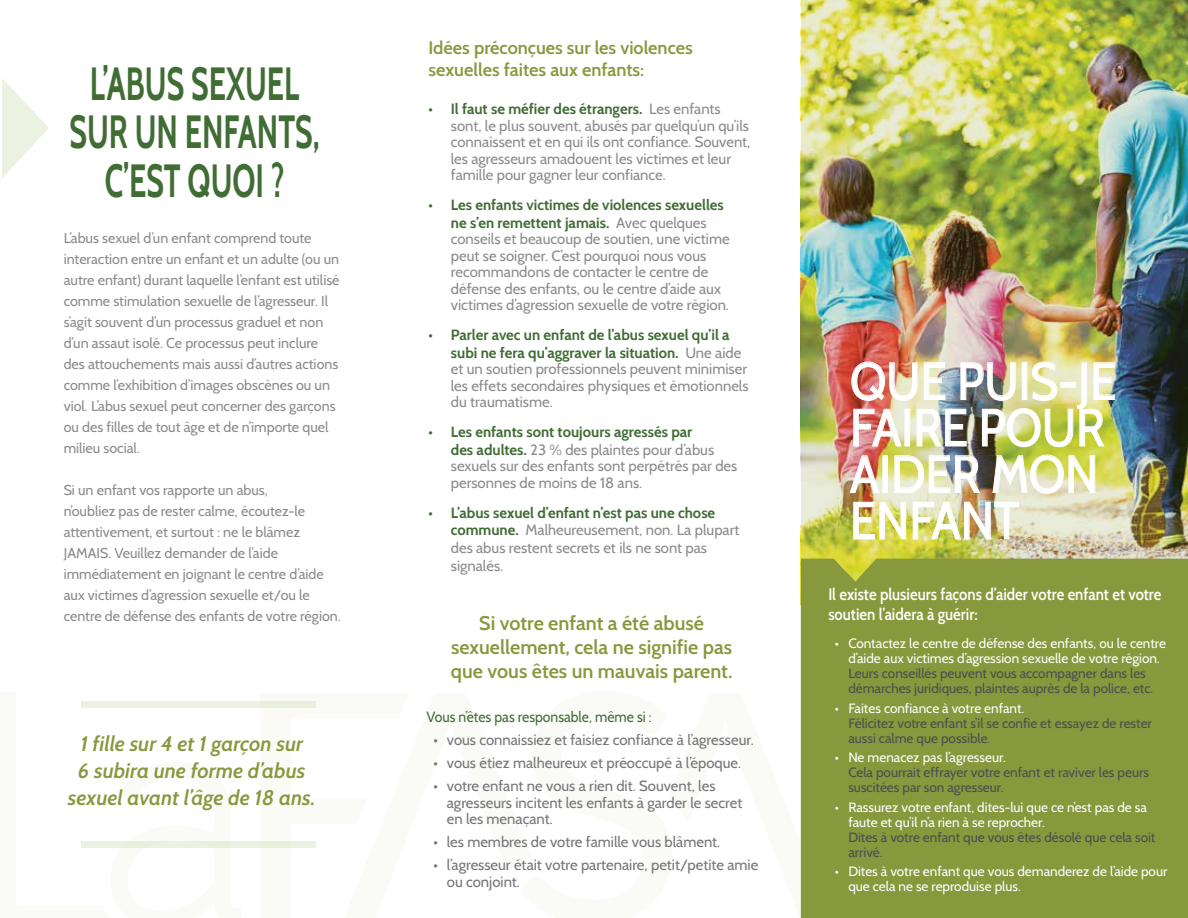
<style>
.page{position:relative;width:1188px;height:918px;background:#fff}
.page>*{position:absolute;margin:0;border:0;box-sizing:border-box;transform-origin:0 0}
.t1{font:52.5px/46.5px "Cabin";color:#fff;scale:.9 1}
.t2{font:700 46.5px/48.6px "Cabin";color:#406d34;text-align:center;scale:.65 1}
.t3{font:italic 600 21px/27px "Cabin";color:#88983d;text-align:center}
.t4{font:600 19.8px/23.7px "Cabin";color:#88983d;text-align:center}
.t5{font:600 18.15px/21.8px "Cabin";color:#88983d}
.t6{font:600 16.5px/19.8px "Cabin";color:#fff;scale:.9 1}
.t7{font:14.85px/16.6px "Cabin";color:#888a8c}
.t8{font:14.85px/16.5px "Cabin";color:#737577}
.t9{font:14.85px "Cabin";color:#406d34;scale:.94 1}
.t10{font:14.25px/21px "Cabin";color:#888a8c}
.t11{font:13.5px/15px "Cabin";color:#fff}
.t12{font:13.5px/15px "Cabin";color:#4d4d4f}
.s1{font-weight:700;color:#406d34}
</style>
<div class="page">
<img style="left:801px;top:0;width:387px;height:559px">
<div style="left:801px;top:559px;width:387px;height:359px;background:#88983d"></div>
<img style="left:851px;top:361px;width:264px;height:86px">
<svg style="left:849px;top:455px;width:31px;height:38px"></svg>
<div style="left:883px;top:455px;width:5px;height:38px;border:1px solid #fff"></div>
<img style="left:894px;top:455px;width:86px;height:39px">
<svg style="left:992px;top:454px;width:103px;height:40px;background:#d4d794"></svg>
<img style="left:853px;top:502px;width:53px;height:38px">
<img style="left:912px;top:502px;width:107px;height:38px">
<div style="left:81px;top:841px;width:235px;height:6px;background:#ecf2e2"></div>
<div style="left:81px;top:701px;width:235px;height:7px;background:#ecf2e2"></div>
<svg style="left:2px;top:78px;width:47px;height:100px"></svg>
<h2 class="t2" style="left:69px;top:59px;width:387px">L’ABUS SEXUEL<br>SUR UN ENFANTS,<br>C’EST QUOI ?</h2>
<p class="t10" style="left:64px;top:228px;width:277px">L’abus sexuel d’un enfant comprend toute interaction entre un enfant et un adulte (ou un autre enfant) durant laquelle l’enfant est utilisé comme stimulation sexuelle de l’agresseur. Il s’agit souvent d’un processus graduel et non d’un assaut isolé. Ce processus peut inclure des attouchements mais aussi d’autres actions comme l’exhibition d’images obscènes ou un viol. L’abus sexuel peut concerner des garçons ou des filles de tout âge et de n’importe quel milieu social.</p>
<p class="t10" style="left:64px;top:480px;width:279px">Si un enfant vos rapporte un abus,<br>n’oubliez pas de rester calme, écoutez-le attentivement, et surtout : ne le blâmez JAMAIS. Veuillez demander de l’aide immédiatement en joignant le centre d’aide aux victimes d’agression sexuelle et/ou le centre de défense des enfants de votre région.</p>
<h3 class="t3" style="left:68px;top:730px;width:249px">1 fille sur 4 et 1 garçon sur<br>6 subira une forme d’abus sexuel avant l’âge de 18 ans.</h3>
<p class="t5" style="left:429px;top:37px;width:266px">Idées préconçues sur les violences sexuelles faites aux enfants:</p>
<p class="t7" style="left:451px;top:101px;width:301px;text-indent:-22px"><span class="s1">• Il faut se méfier des étrangers.</span> Les enfants sont, le plus souvent, abusés par quelqu’un qu’ils connaissent et en qui ils ont confiance. Souvent, les agresseurs amadouent les victimes et leur famille pour gagner leur confiance.</p>
<p class="t7" style="left:451px;top:196px;width:280px;text-indent:-22px"><span class="s1">• Les enfants victimes de violences sexuelles ne s’en remettent jamais.</span> Avec quelques conseils et beaucoup de soutien, une victime peut se soigner. C’est pourquoi nous vous recommandons de contacter le centre de défense des enfants, ou le centre d’aide aux victimes d’agression sexuelle de votre région.</p>
<p class="t7" style="left:451px;top:326px;width:299px;text-indent:-22px"><span class="s1">• Parler avec un enfant de l’abus sexuel qu’il a subi ne fera qu’aggraver la situation.</span> Une aide et un soutien professionnels peuvent minimiser les effets secondaires physiques et émotionnels du traumatisme.</p>
<p class="t7" style="left:451px;top:423px;width:288px;text-indent:-22px"><span class="s1">• Les enfants sont toujours agressés par<br>des adultes.</span> 23 % des plaintes pour d’abus sexuels sur des enfants sont perpétrés par des personnes de moins de 18 ans.</p>
<p class="t7" style="left:451px;top:503px;width:290px;line-height:17.9px;text-indent:-22px"><span class="s1">• L’abus sexuel d’enfant n’est pas une chose commune.</span> Malheureusement, non. La plupart des abus restent secrets et ils ne sont pas signalés.</p>
<h3 class="t4" style="left:451px;top:612px;width:283px">Si votre enfant a été abusé sexuellement, cela ne signifie pas que vous êtes un mauvais parent.</h3>
<p class="t9" style="left:427px;top:707px;width:241px">Vous n’êtes pas responsable, même si :</p>
<p class="t8" style="left:433px;top:731px;width:322px">• vous connaissiez et faisiez confiance à l’agresseur.</p>
<p class="t8" style="left:433px;top:754px;width:309px">• vous étiez malheureux et préoccupé à l’époque.</p>
<p class="t8" style="left:447px;top:777px;width:297px;text-indent:-13px">• votre enfant ne vous a rien dit. Souvent, les agresseurs incitent les enfants à garder le secret en les menaçant.</p>
<p class="t8" style="left:433px;top:834px;width:288px">• les membres de votre famille vous blâment.</p>
<p class="t8" style="left:447px;top:857px;width:313px;text-indent:-13px">• l’agresseur était votre partenaire, petit/petite amie ou conjoint.</p>
<h1 class="t1" style="left:850px;top:357px;width:298px">QUE PUIS-JE<br>FAIRE POUR<br>AIDER MON<br>ENFANT</h1>
<p class="t6" style="left:828px;top:585px;width:372px">Il existe plusieurs façons d’aider votre enfant et votre soutien l’aidera à guérir:</p>
<p class="t11" style="left:835px;top:636px;width:333px;text-align:center">• Contactez le centre de défense des enfants, ou le centre d’aide aux victimes d’agression sexuelle de votre région.</p>
<p class="t12" style="left:848px;top:666px;width:307px">Leurs conseillés peuvent vous accompagner dans les démarches juridiques, plaintes auprès de la police, etc.</p>
<p class="t11" style="left:835px;top:700px;width:191px">• Faites confiance à votre enfant.</p>
<p class="t12" style="left:848px;top:715px;width:305px">Félicitez votre enfant s’il se confie et essayez de rester aussi calme que possible.</p>
<p class="t11" style="left:835px;top:750px;width:172px">• Ne menacez pas l’agresseur.</p>
<p class="t12" style="left:848px;top:765px;width:302px">Cela pourrait effrayer votre enfant et raviver les peurs suscitées par son agresseur.</p>
<p class="t11" style="left:848px;top:799px;width:300px;text-indent:-14px">• Rassurez votre enfant, dites-lui que ce n’est pas de sa faute et qu’il n’a rien à se reprocher.</p>
<p class="t12" style="left:848px;top:829px;width:309px">Dites à votre enfant que vous êtes désolé que cela soit arrivé.</p>
<p class="t11" style="left:848px;top:864px;width:321px;text-indent:-14px">• Dites à votre enfant que vous demanderez de l’aide pour que cela ne se reproduise plus.</p>
</div>
